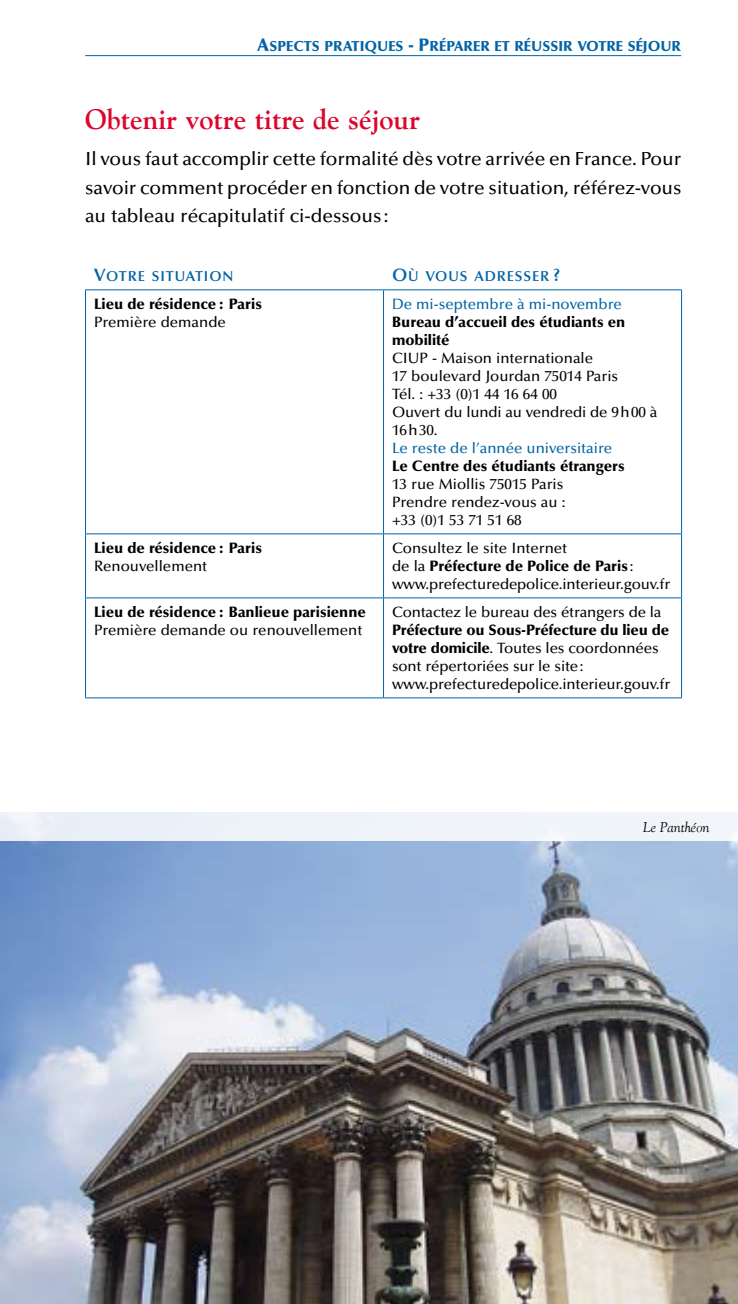
<style>
.page{position:relative;width:738px;height:1304px;background:#fff}
.page>*{position:absolute;margin:0;border:0;box-sizing:border-box;transform-origin:0 0}
.t1{font:700 28px "Goudy";color:#dd052b}
.t2{font:500 19px/28.4px "Optima LT Std";color:#000;text-align:justify}
.t3{font:500 15px/18px "Optima LT Std";color:#000}
.t4{font:900 15px/18px "Optima LT Std";color:#000}
.t5{font:500 15px "Optima LT Std";color:#0064a7}
.t6{font:14.4px "Optima LT Std Black SC800";color:#0064a7}
.t7{font:14.4px "Optima LT Std Demi Bold SC800";letter-spacing:.06em;color:#0064a7}
.t8{font:italic 14px "Goudy";color:#000}
.s1{font-size:18px}
.s2{font-weight:900}
</style>
<div class="page">
<hr style="left:85px;top:55px;width:595px;height:1px;background:#0064a7">
<hr style="left:85px;top:289px;width:298px;height:1px;background:#0064a7">
<hr style="left:85px;top:290px;width:1px;height:243px;background:#0064a7">
<hr style="left:383px;top:289px;width:298px;height:1px;background:#0064a7">
<hr style="left:383px;top:290px;width:1px;height:243px;background:#0064a7">
<hr style="left:680px;top:290px;width:1px;height:243px;background:#0064a7">
<hr style="left:85px;top:533px;width:298px;height:1px;background:#0064a7">
<hr style="left:85px;top:534px;width:1px;height:63px;background:#0064a7">
<hr style="left:383px;top:533px;width:298px;height:1px;background:#0064a7">
<hr style="left:383px;top:534px;width:1px;height:63px;background:#0064a7">
<hr style="left:680px;top:534px;width:1px;height:63px;background:#0064a7">
<hr style="left:85px;top:597px;width:298px;height:1px;background:#0064a7">
<hr style="left:85px;top:598px;width:1px;height:99px;background:#0064a7">
<hr style="left:383px;top:597px;width:298px;height:1px;background:#0064a7">
<hr style="left:383px;top:598px;width:1px;height:99px;background:#0064a7">
<hr style="left:680px;top:598px;width:1px;height:99px;background:#0064a7">
<hr style="left:85px;top:697px;width:298px;height:1px;background:#0064a7">
<hr style="left:383px;top:697px;width:298px;height:1px;background:#0064a7">
<img style="left:0;top:840px;width:737px;height:464px">
<p class="t6" style="left:257px;top:38px;width:425px"><span class="s1">A</span>SPECTS PRATIQUES <span class="s1">- P</span>RÉPARER ET RÉUSSIR VOTRE SÉJOUR</p>
<h1 class="t1" style="left:85px;top:102px;width:336px">Obtenir votre titre de séjour</h1>
<p class="t2" style="left:85px;top:145px;width:597px">Il vous faut accomplir cette formalité dès votre arrivée en France. Pour savoir comment procéder en fonction de votre situation, référez-vous au tableau récapitulatif ci-dessous :</p>
<p class="t7" style="left:94px;top:268px;width:141px"><span class="s1">V</span>OTRE SITUATION</p>
<p class="t7" style="left:392px;top:268px;width:169px"><span class="s1">O</span>Ù VOUS ADRESSER <span class="s1">?</span></p>
<p class="t4" style="left:94px;top:295px;width:169px">Lieu de résidence: Paris</p>
<p class="t3" style="left:94px;top:314px;width:133px">Première demande</p>
<p class="t5" style="left:392px;top:296px;width:231px">De mi-septembre à mi-novembre</p>
<p class="t4" style="left:392px;top:313px;width:234px">Bureau d’accueil des étudiants en mobilité</p>
<p class="t3" style="left:392px;top:350px;width:266px">CIUP - Maison internationale<br>17 boulevard Jourdan 75014 Paris<br>Tél. : +33 (0)1 44 16 64 00<br>Ouvert du lundi au vendredi de 9 h 00 à<br>16 h 30.</p>
<p class="t5" style="left:392px;top:440px;width:221px">Le reste de l’année universitaire</p>
<p class="t4" style="left:392px;top:457px;width:234px">Le Centre des étudiants étrangers</p>
<p class="t3" style="left:392px;top:476px;width:175px">13 rue Miollis 75015 Paris<br>Prendre rendez-vous au : +33 (0)1 53 71 51 68</p>
<p class="t4" style="left:94px;top:539px;width:169px">Lieu de résidence: Paris</p>
<p class="t3" style="left:94px;top:558px;width:115px">Renouvellement</p>
<p class="t4" style="left:94px;top:603px;width:273px">Lieu de résidence: Banlieue parisienne</p>
<p class="t3" style="left:94px;top:622px;width:269px">Première demande ou renouvellement</p>
<p class="t3" style="left:392px;top:540px;width:279px">Consultez le site Internet<br>de la <span class="s2">Préfecture de Police de Paris</span> : www.prefecturedepolice.interieur.gouv.fr</p>
<p class="t3" style="left:392px;top:604px;width:270px">Contactez le bureau des étrangers de la</p>
<p class="t3" style="left:392px;top:622px;width:279px"><span class="s2">Préfecture ou Sous-Préfecture du lieu de votre domicile</span>. Toutes les coordonnées sont répertoriées sur le site : www.prefecturedepolice.interieur.gouv.fr</p>
<p class="t8" style="left:642px;top:818px;width:68px">Le Panthéon</p>
</div>
